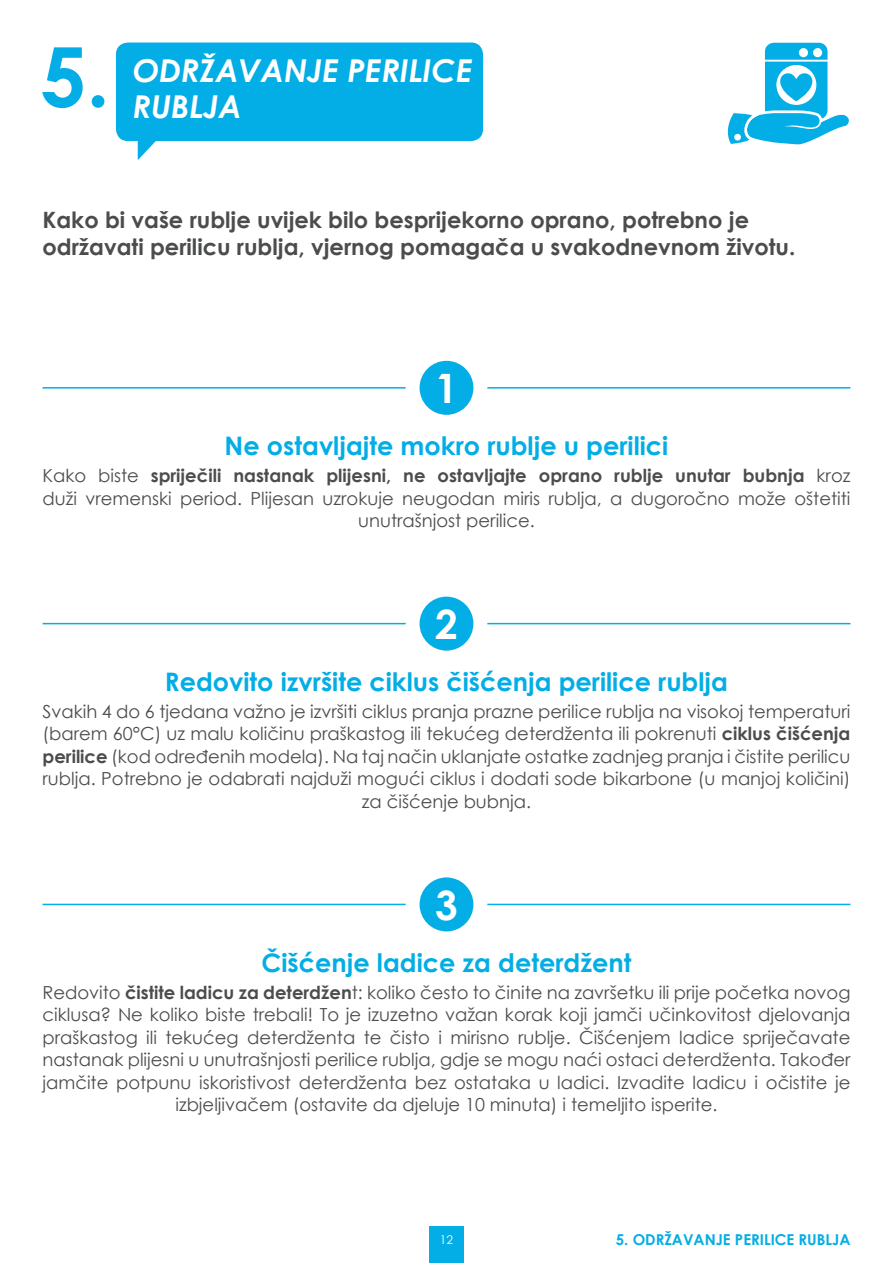
<style>
.page{position:relative;width:893px;height:1263px;background:#fff}
.page>*{position:absolute;margin:0;border:0;box-sizing:border-box;transform-origin:0 0}
.t1{font:700 82.5px "Century Gothic";color:#03ade5}
.t2{font:700 40.5px "Century Gothic";color:#fff}
.t3{font:italic 700 31.5px "Century Gothic";color:#fff}
.t4{font:700 25.5px "Century Gothic";color:#03ade5}
.t5{font:700 22.5px/27px "Century Gothic";color:#4b4c4d}
.t6{font:18px/22.5px "Century Gothic";color:#4b4c4d;text-align:center}
.t7{font:700 15px "Century Gothic";color:#03ade5}
.t8{font:12px "Century Gothic";color:#fff}
.s1{font-weight:700}
</style>
<div class="page">
<div style="left:429px;top:1226px;width:34px;height:37px;background:#03ade5"></div>
<div style="left:420px;top:361px;width:53px;height:54px;background:#03ade5;border-radius:50%"></div>
<hr style="left:43px;top:387px;width:363px;height:2px;background:#03ade5">
<hr style="left:487px;top:387px;width:363px;height:2px;background:#03ade5">
<div style="left:420px;top:597px;width:53px;height:54px;background:#03ade5;border-radius:50%"></div>
<hr style="left:43px;top:623px;width:363px;height:1px;background:#03ade5">
<hr style="left:487px;top:623px;width:363px;height:1px;background:#03ade5">
<div style="left:420px;top:877px;width:53px;height:54px;background:#03ade5;border-radius:50%"></div>
<hr style="left:43px;top:904px;width:363px;height:1px;background:#03ade5">
<hr style="left:487px;top:904px;width:363px;height:1px;background:#03ade5">
<svg style="left:727px;top:43px;width:122px;height:102px"></svg>
<div style="left:116px;top:43px;width:367px;height:98px;background:#03ade5;border-radius:12px"></div>
<svg style="left:138px;top:141px;width:36px;height:19px"></svg>
<h1 class="t1" style="left:40px;top:14px;width:71px">5.</h1>
<h3 class="t3" style="left:133px;top:47px;width:341px">ODRŽAVANJE PERILICE</h3>
<h3 class="t3" style="left:133px;top:83px;width:110px">RUBLJA</h3>
<p class="t5" style="left:43px;top:206px;width:754px">Kako bi vaše rublje uvijek bilo besprijekorno oprano, potrebno je održavati perilicu rublja, vjernog pomagača u svakodnevnom životu.</p>
<h2 class="t2" style="left:435px;top:358px;width:24px">1</h2>
<h3 class="t4" style="left:225px;top:426px;width:445px">Ne ostavljajte mokro rublje u perilici</h3>
<p class="t6" style="left:43px;top:464px;width:809px">Kako biste <span class="s1">spriječili nastanak plijesni, ne ostavljajte oprano rublje unutar bubnja</span> kroz duži vremenski period. Plijesan uzrokuje neugodan miris rublja, a dugoročno može oštetiti unutrašnjost perilice.</p>
<h2 class="t2" style="left:435px;top:593px;width:24px">2</h2>
<h3 class="t4" style="left:165px;top:662px;width:565px">Redovito izvršite ciklus čišćenja perilice rublja</h3>
<p class="t6" style="left:43px;top:700px;width:809px">Svakih 4 do 6 tjedana važno je izvršiti ciklus pranja prazne perilice rublja na visokoj temperaturi (barem 60°C) uz malu količinu praškastog ili tekućeg deterdženta ili pokrenuti <span class="s1">ciklus čišćenja perilice</span> (kod određenih modela). Na taj način uklanjate ostatke zadnjeg pranja i čistite perilicu rublja. Potrebno je odabrati najduži mogući ciklus i dodati sode bikarbone (u manjoj količini) za čišćenje bubnja.</p>
<h2 class="t2" style="left:435px;top:874px;width:24px">3</h2>
<h3 class="t4" style="left:262px;top:943px;width:371px">Čišćenje ladice za deterdžent</h3>
<p class="t6" style="left:43px;top:980px;width:809px">Redovito <span class="s1">čistite ladicu za deterdžen</span>t: koliko često to činite na završetku ili prije početka novog ciklusa? Ne koliko biste trebali! To je izuzetno važan korak koji jamči učinkovitost djelovanja praškastog ili tekućeg deterdženta te čisto i mirisno rublje. Čišćenjem ladice spriječavate nastanak plijesni u unutrašnjosti perilice rublja, gdje se mogu naći ostaci deterdženta. Također jamčite potpunu iskoristivost deterdženta bez ostataka u ladici. Izvadite ladicu i očistite je izbjeljivačem (ostavite da djeluje 10 minuta) i temeljito isperite.</p>
<p class="t8" style="left:440px;top:1231px;width:15px">12</p>
<p class="t7" style="left:616px;top:1228px;width:236px">5. ODRŽAVANJE PERILICE RUBLJA</p>
</div>
